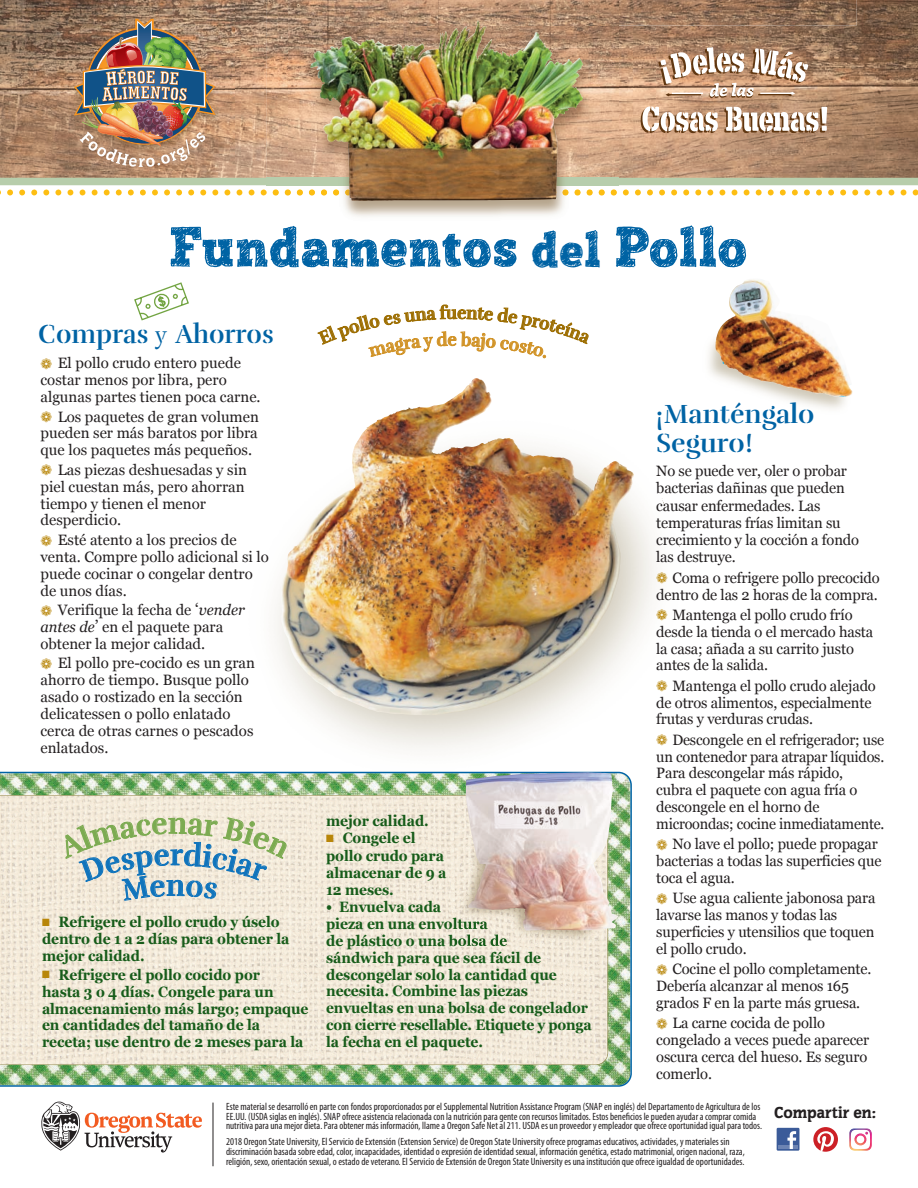
<style>
.page{position:relative;width:918px;height:1188px;background:#fff}
.page>*{position:absolute;margin:0;border:0;box-sizing:border-box;transform-origin:0 0}
.t1{font:54px "Posterizer KG Sketch";letter-spacing:.01em;color:#0063a4}
.t2{font:30.75px "Rufina Stencil Bold";color:#1074bc;scale:.95 1}
.t3{font:27px/28.5px "Rufina Stencil Bold";color:#0063a4}
.t4{font:27px "Rufina Stencil Bold";color:#0063a4;scale:.95 1}
.t5{font:18px "Rufina Stencil Bold";color:#d19327;scale:.96 1}
.t6{font:900 16.5px "Congress LT Std";color:#231f20}
.t7{font:15px/16.8px "Georgia";letter-spacing:-.01em;color:#231f20}
.t8{font:700 15px/16.8px "Georgia";letter-spacing:-.005em;color:#175c1a;scale:.93 1}
.t9{font:condensed 10.5px/9.8px "Myriad Pro";color:#231f20}
.s1{font-size:48px}
.s2{font-family:"Rufina Stencil Regular";font-size:24px}
.s3{color:#b88609}
.s4{font-size:16.5px}
.s5{font-style:italic}
</style>
<div class="page">
<svg style="left:769px;top:397px;width:79px;height:2px"></svg>
<img style="left:715px;top:279px;width:138px;height:118px">
<img style="left:206px;top:368px;width:522px;height:404px">
<svg style="left:269px;top:439px;width:365px;height:288px"></svg>
<img style="left:280px;top:438px;width:354px;height:277px">
<svg style="left:0;top:772px;width:632px;height:315px;background:#91b98f"></svg>
<img style="left:0;top:796px;width:607px;height:268px">
<img style="left:0;top:0;width:918px;height:178px">
<img style="left:619px;top:0;width:238px;height:26px">
<svg style="left:0;top:189px;width:918px;height:6px"></svg>
<div style="left:0;top:178px;width:918px;height:7px;background:#b7cdab"></div>
<img style="left:266px;top:0;width:353px;height:237px">
<img style="left:543px;top:230px;width:15px;height:7px">
<svg style="left:616px;top:227px;width:3px;height:10px"></svg>
<img style="left:266px;top:190px;width:181px;height:5px">
<img style="left:310px;top:31px;width:137px;height:37px">
<svg style="left:641px;top:106px;width:77px;height:27px"></svg>
<svg style="left:724px;top:107px;width:103px;height:26px"></svg>
<svg style="left:658px;top:47px;width:150px;height:51px"></svg>
<hr style="left:672px;top:93px;width:31px;height:1px;background:#fff">
<img style="left:0;top:4px;width:235px;height:166px">
<img style="left:74px;top:19px;width:142px;height:148px">
<svg style="left:134px;top:282px;width:55px;height:39px"></svg>
<div style="left:777px;top:1128px;width:22px;height:23px;background:#3b5b99"></div>
<hr style="left:778px;top:1146px;width:20px;height:3px;background:#6d84b3">
<svg style="left:787px;top:1131px;width:9px;height:18px"></svg>
<svg style="left:813px;top:1127px;width:25px;height:25px"></svg>
<img style="left:849px;top:1128px;width:23px;height:23px">
<hr style="left:213px;top:1103px;width:1px;height:63px;background:#231f20">
<svg style="left:41px;top:1101px;width:161px;height:52px"></svg>
<img style="left:455px;top:838px;width:150px;height:108px">
<img style="left:465px;top:772px;width:154px;height:159px">
<svg style="left:57px;top:818px;width:232px;height:82px;background:#f0e7d7"></svg>
<h1 class="t1" style="left:169px;top:227px;width:579px">Fundamentos <span class="s1">del</span> Pollo</h1>
<h3 class="t4" style="left:38px;top:325px;width:249px">Compras <span class="s2">y</span> Ahorros</h3>
<p class="t7" style="left:40px;top:355px;width:222px"><span class="s3">❁</span> El pollo crudo entero puede costar menos por libra, pero algunas partes tienen poca carne.</p>
<p class="t7" style="left:40px;top:408px;width:220px;text-align:justify"><span class="s3">❁</span> Los paquetes de gran volumen pueden ser más baratos por libra que los paquetes más pequeños.</p>
<p class="t7" style="left:40px;top:461px;width:208px"><span class="s3">❁</span> Las piezas deshuesadas y sin piel cuestan más, pero ahorran tiempo y tienen el menor desperdicio.</p>
<p class="t7" style="left:40px;top:531px;width:230px"><span class="s3">❁</span> Esté atento a los precios de venta. Compre pollo adicional si lo puede cocinar o congelar dentro de unos días.</p>
<p class="t7" style="left:40px;top:601px;width:206px"><span class="s3">❁</span> Verifique la fecha de <span class="s4">‘</span><span class="s5">vender antes de</span><span class="s4">’</span> en el paquete para obtener la mejor calidad.</p>
<p class="t7" style="left:41px;top:655px;width:216px"><span class="s3">❁</span> El pollo pre-cocido es un gran ahorro de tiempo. Busque pollo asado o rostizado en la sección delicatessen o pollo enlatado cerca de otras carnes o pescados enlatados.</p>
<p class="t5" style="left:447px;top:333px;width:11px">e</p>
<h2 class="t2" style="left:166px;top:875px;width:21px">n</h2>
<p class="t8" style="left:42px;top:914px;width:268px"><span class="s3">■</span> Refrigere el pollo crudo y úselo dentro de 1 a 2 días para obtener la mejor calidad.</p>
<p class="t8" style="left:42px;top:966px;width:288px"><span class="s3">■</span> Refrigere el pollo cocido por<br>hasta 3 o 4 días. Congele para un almacenamiento más largo; empaque en cantidades del tamaño de la receta; use dentro de 2 meses para la</p>
<p class="t8" style="left:326px;top:813px;width:112px">mejor calidad.</p>
<p class="t8" style="left:326px;top:830px;width:131px;line-height:17.2px"><span class="s3">■</span> Congele el pollo crudo para almacenar de 9 a<br>12 meses.</p>
<p class="t8" style="left:326px;top:898px;width:287px">• Envuelva cada<br>pieza en una envoltura<br>de plástico o una bolsa de<br>sándwich para que sea fácil de descongelar solo la cantidad que necesita. Combine las piezas envueltas en una bolsa de congelador con cierre resellable. Etiquete y ponga la fecha en el paquete.</p>
<h3 class="t3" style="left:656px;top:403px;width:160px">¡Manténgalo<br>Seguro!</h3>
<p class="t7" style="left:656px;top:462px;width:204px;line-height:17.2px">No se puede ver, oler o probar bacterias dañinas que pueden causar enfermedades. Las temperaturas frías limitan su crecimiento y la cocción a fondo las destruye.</p>
<p class="t7" style="left:656px;top:569px;width:225px"><span class="s3">❁</span> Coma o refrigere pollo precocido dentro de las 2 horas de la compra.</p>
<p class="t7" style="left:656px;top:606px;width:219px"><span class="s3">❁</span> Mantenga el pollo crudo frío desde la tienda o el mercado hasta la casa; añada a su carrito justo antes de la salida.</p>
<p class="t7" style="left:656px;top:677px;width:221px"><span class="s3">❁</span> Mantenga el pollo crudo alejado de otros alimentos, especialmente frutas y verduras crudas.</p>
<p class="t7" style="left:656px;top:731px;width:230px"><span class="s3">❁</span> Descongele en el refrigerador; use un contenedor para atrapar líquidos.<br>Para descongelar más rápido,<br>cubra el paquete con agua fría o descongele en el horno de microondas; cocine inmediatamente.</p>
<p class="t7" style="left:656px;top:836px;width:227px"><span class="s3">❁</span> No lave el pollo; puede propagar bacterias a todas las superficies que toca el agua.</p>
<p class="t7" style="left:656px;top:890px;width:221px"><span class="s3">❁</span> Use agua caliente jabonosa para lavarse las manos y todas las superficies y utensilios que toquen el pollo crudo.</p>
<p class="t7" style="left:656px;top:961px;width:217px"><span class="s3">❁</span> Cocine el pollo completamente.<br>Debería alcanzar al menos 165 grados F en la parte más gruesa.</p>
<p class="t7" style="left:656px;top:1015px;width:215px"><span class="s3">❁</span> La carne cocida de pollo congelado a veces puede aparecer oscura cerca del hueso. Es seguro comerlo.</p>
<p class="t9" style="left:226px;top:1102px;width:538px">Este material se desarrolló en parte con fondos proporcionados por el Supplemental Nutrition Assistance Program (SNAP en inglés) del Departamento de Agricultura de los<br>EE.UU. (USDA siglas en inglés). SNAP ofrece asistencia relacionada con la nutrición para gente con recursos limitados. Estos beneficios le pueden ayudar a comprar comida nutritiva para una mejor dieta. Para obtener más información, llame a Oregon Safe Net al 211. USDA es un proveedor y empleador que ofrece oportunidad igual para todos.</p>
<p class="t9" style="left:226px;top:1138px;width:520px">2018 Oregon State University, El Servicio de Extensión (Extension Service) de Oregon State University ofrece programas educativos, actividades, y materiales sin discriminación basada sobre edad, color, incapacidades, identidad o expresión de identidad sexual, información genética, estado matrimonial, origen nacional, raza, religión, sexo, orientación sexual, o estado de veterano. El Servicio de Extensión de Oregon State University es una institución que ofrece igualdad de oportunidades.</p>
<p class="t6" style="left:774px;top:1102px;width:104px">Compartir en:</p>
</div>
